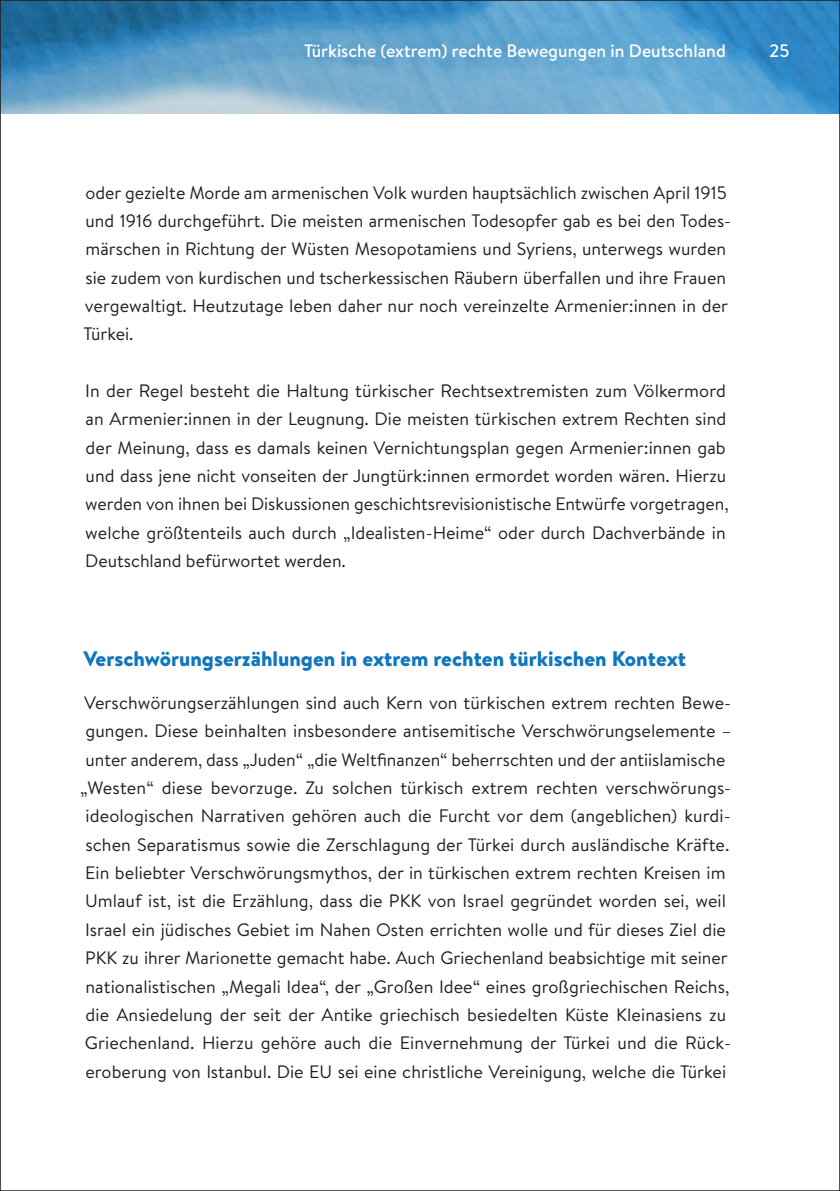
<style>
.page{position:relative;width:840px;height:1191px;background:#fff}
.page>*{position:absolute;margin:0;border:0;box-sizing:border-box;transform-origin:0 0}
.t1{font:900 21px "Brandon Text";color:#1076bd}
.t2{font:18px/28.4px "Brandon Text";color:#231f20}
.t3{font:500 18px "Brandon Text";color:#fff}
</style>
<div class="page">
<svg style="left:2px;top:2px;width:835px;height:111px;background:#599dc8"></svg>
<p class="t3" style="left:304px;top:38px;width:423px">Türkische (extrem) rechte Bewegungen in Deutschland</p>
<p class="t3" style="left:769px;top:38px;width:21px">25</p>
<p class="t2" style="left:84px;top:177px;width:648px">oder gezielte Morde am armenischen Volk wurden hauptsächlich zwischen April 1915 und 1916 durchgeführt. Die meisten armenischen Todesopfer gab es bei den Todes&shy;märschen in Richtung der Wüsten Mesopotamiens und Syriens, unterwegs wurden sie zudem von kurdischen und tscherkessischen Räubern überfallen und ihre Frauen vergewaltigt. Heutzutage leben daher nur noch vereinzelte Armenier:innen in der Türkei.</p>
<p class="t2" style="left:85px;top:376px;width:644px">In der Regel besteht die Haltung türkischer Rechtsextremisten zum Völkermord an Armenier:innen in der Leugnung. Die meisten türkischen extrem Rechten sind der Meinung, dass es damals keinen Vernichtungsplan gegen Armenier:innen gab und dass jene nicht vonseiten der Jungtürk:innen ermordet worden wären. Hierzu werden von ihnen bei Diskussionen geschichtsrevisionistische Entwürfe vorgetragen, welche größtenteils auch durch „Idealisten-Heime“ oder durch Dachverbände in Deutschland befürwortet werden.</p>
<p class="t1" style="left:83px;top:644px;width:604px">Verschwörungserzählungen in extrem rechten türkischen Kontext</p>
<p class="t2" style="left:80px;top:688px;width:652px;text-align:center">Verschwörungserzählungen sind auch Kern von türkischen extrem rechten Bewe&shy;gungen. Diese beinhalten insbesondere antisemitische Verschwörungselemente – unter anderem, dass „Juden“ „die Weltfinanzen“ beherrschten und der antiislamische „Westen“ diese bevorzuge. Zu solchen türkisch extrem rechten verschwörungs&shy;ideologischen Narrativen gehören auch die Furcht vor dem (angeblichen) kurdi&shy;schen Separatismus sowie die Zerschlagung der Türkei durch ausländische Kräfte.<br>Ein beliebter Verschwörungsmythos, der in türkischen extrem rechten Kreisen im Umlauf ist, ist die Erzählung, dass die PKK von Israel gegründet worden sei, weil Israel ein jüdisches Gebiet im Nahen Osten errichten wolle und für dieses Ziel die PKK zu ihrer Marionette gemacht habe. Auch Griechenland beabsichtige mit seiner nationalistischen „Megali Idea“, der „Großen Idee“ eines großgriechischen Reichs, die Ansiedelung der seit der Antike griechisch besiedelten Küste Kleinasiens zu Griechenland. Hierzu gehöre auch die Einvernehmung der Türkei und die Rück&shy;eroberung von Istanbul. Die EU sei eine christliche Vereinigung, welche die Türkei</p>
</div>
